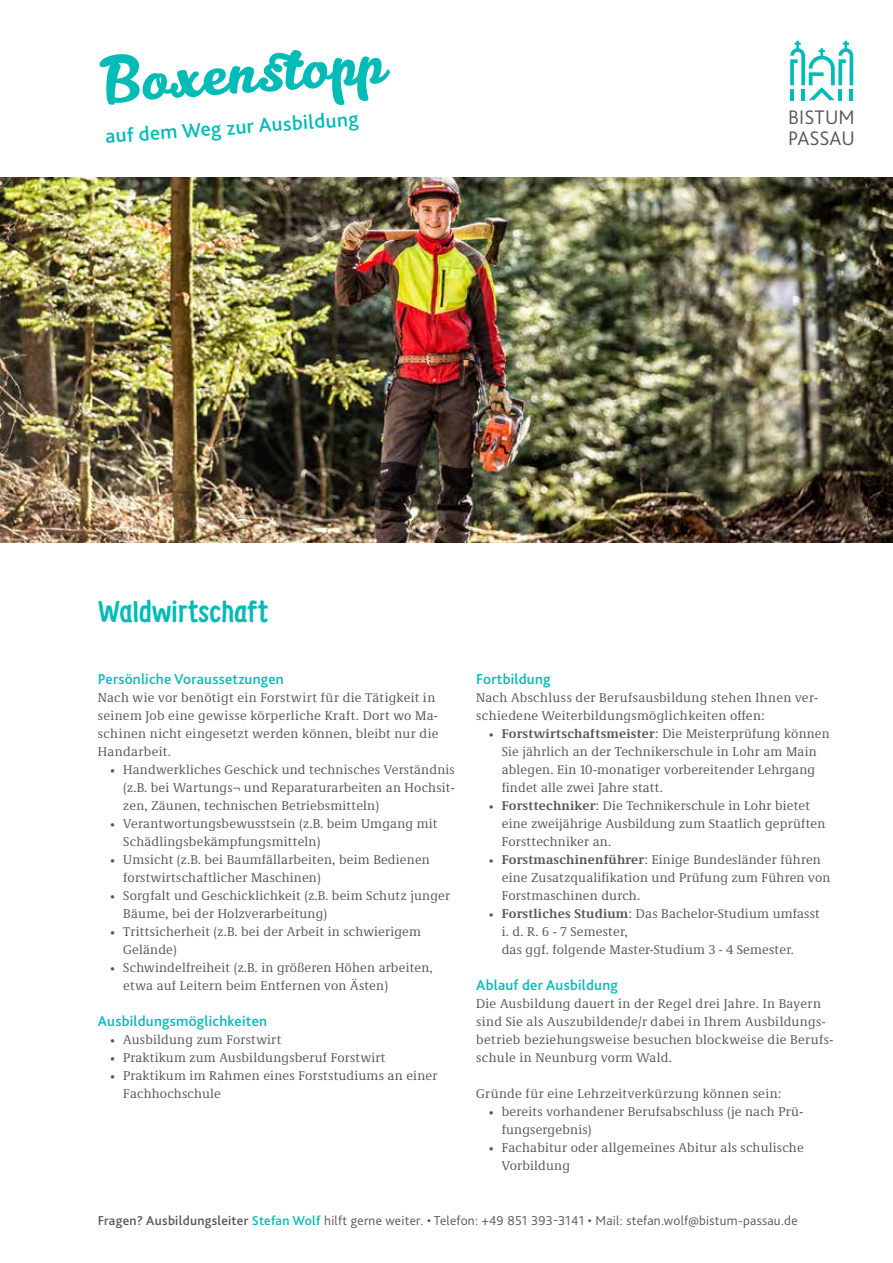
<style>
.page{position:relative;width:893px;height:1263px;background:#fff}
.page>*{position:absolute;margin:0;border:0;box-sizing:border-box;transform-origin:0 0}
.t1{font:62.1px "Kitten";color:#00bbb6}
.t2{font:700 30px "Supernettcn";color:#00bbb6}
.t3{font:500 20.7px "Bliss Pro";color:#00bbb6}
.t4{font:300 20.55px/20.4px "Bliss Pro";letter-spacing:.005em;color:#565655}
.t5{font:500 15px "Bliss Pro";letter-spacing:.015em;color:#00bbb6}
.t6{font:300 13.5px "Bliss Pro";letter-spacing:.02em;color:#565655}
.t7{font:13.05px/18px "Demos Next Pro";letter-spacing:.015em;color:#565655}
.s1{font-weight:700}
.s2{font-weight:500}
.s3{font-weight:500;color:#00bbb6}
</style>
<div class="page">
<svg style="left:790px;top:41px;width:63px;height:59px"></svg>
<img style="left:0;top:177px;width:893px;height:366px">
<h1 class="t1" style="left:99px;top:45px;width:295px;rotate:-4deg">Boxenstopp</h1>
<h3 class="t3" style="left:104px;top:123px;width:255px;rotate:-4deg">auf dem Weg zur Ausbildung</h3>
<h3 class="t4" style="left:788px;top:107px;width:68px">BISTUM<br>PASSAU</h3>
<h2 class="t2" style="left:98px;top:591px;width:172px">Waldwirtschaft</h2>
<p class="t5" style="left:98px;top:670px;width:188px">Persönliche Voraussetzungen</p>
<p class="t7" style="left:98px;top:688px;width:342px">Nach wie vor benötigt ein Forstwirt für die Tätigkeit in seinem Job eine gewisse körperliche Kraft. Dort wo Ma&shy;schinen nicht eingesetzt werden können, bleibt nur die Handarbeit.</p>
<p class="t7" style="left:123px;top:760px;width:333px;text-align:justify;text-indent:-13px">• Handwerkliches Geschick und technisches Verständnis (z.B. bei Wartungs¬ und Reparaturarbeiten an Hochsit&shy;zen, Zäunen, technischen Betriebsmitteln)</p>
<p class="t7" style="left:123px;top:814px;width:316px;text-indent:-13px">• Verantwortungsbewusstsein (z.B. beim Umgang mit<br>Schädlingsbekämpfungsmitteln)</p>
<p class="t7" style="left:123px;top:850px;width:308px;text-indent:-13px">• Umsicht (z.B. bei Baumfällarbeiten, beim Bedienen forstwirtschaftlicher Maschinen)</p>
<p class="t7" style="left:123px;top:886px;width:328px;text-indent:-13px">• Sorgfalt und Geschicklichkeit (z.B. beim Schutz junger<br>Bäume, bei der Holzverarbeitung)</p>
<p class="t7" style="left:123px;top:922px;width:299px;text-indent:-13px">• Trittsicherheit (z.B. bei der Arbeit in schwierigem<br>Gelände)</p>
<p class="t7" style="left:123px;top:958px;width:311px;text-indent:-13px">• Schwindelfreiheit (z.B. in größeren Höhen arbeiten, etwa auf Leitern beim Entfernen von Ästen)</p>
<p class="t5" style="left:98px;top:1012px;width:171px">Ausbildungsmöglichkeiten</p>
<p class="t7" style="left:111px;top:1030px;width:172px">• Ausbildung zum Forstwirt</p>
<p class="t7" style="left:111px;top:1048px;width:276px">• Praktikum zum Ausbildungsberuf Forstwirt</p>
<p class="t7" style="left:123px;top:1066px;width:316px;text-indent:-13px">• Praktikum im Rahmen eines Forststudiums an einer<br>Fachhochschule</p>
<p class="t5" style="left:476px;top:670px;width:76px">Fortbildung</p>
<p class="t7" style="left:476px;top:688px;width:343px">Nach Abschluss der Berufsausbildung stehen Ihnen ver&shy;schiedene Weiterbildungsmöglichkeiten offen:</p>
<p class="t7" style="left:502px;top:724px;width:330px;text-indent:-13px"><span class="s1">• Forstwirtschaftsmeister</span>: Die Meisterprüfung können Sie jährlich an der Technikerschule in Lohr am Main ablegen. Ein 10-monatiger vorbereitender Lehrgang findet alle zwei Jahre statt.</p>
<p class="t7" style="left:502px;top:796px;width:325px;text-indent:-13px"><span class="s1">• Forsttechniker</span>: Die Technikerschule in Lohr bietet eine zweijährige Ausbildung zum Staatlich geprüften<br>Forsttechniker an.</p>
<p class="t7" style="left:502px;top:850px;width:330px;text-indent:-13px"><span class="s1">• Forstmaschinenführer</span>: Einige Bundesländer führen eine Zusatzqualifikation und Prüfung zum Führen von<br>Forstmaschinen durch.</p>
<p class="t7" style="left:502px;top:904px;width:320px;text-indent:-13px"><span class="s1">• Forstliches Studium</span>: Das Bachelor-Studium umfasst i. d. R. 6 - 7 Semester,<br>das ggf. folgende Master-Studium 3 - 4 Semester.</p>
<p class="t5" style="left:476px;top:976px;width:143px">Ablauf der Ausbildung</p>
<p class="t7" style="left:476px;top:994px;width:359px">Die Ausbildung dauert in der Regel drei Jahre. In Bayern sind Sie als Auszubildende/r dabei in Ihrem Ausbildungs&shy;betrieb beziehungsweise besuchen blockweise die Berufs&shy;schule in Neunburg vorm Wald.</p>
<p class="t7" style="left:476px;top:1084px;width:307px">Gründe für eine Lehrzeitverkürzung können sein:</p>
<p class="t7" style="left:502px;top:1102px;width:303px;text-indent:-13px">• bereits vorhandener Berufsabschluss (je nach Prü&shy;fungsergebnis)</p>
<p class="t7" style="left:502px;top:1138px;width:303px;text-indent:-13px">• Fachabitur oder allgemeines Abitur als schulische<br>Vorbildung</p>
<p class="t6" style="left:98px;top:1212px;width:701px"><span class="s2">Fragen? Ausbildungsleiter</span> <span class="s3">Stefan Wolf</span> hilft gerne weiter. • Telefon: +49 851 393-3141 • Mail: stefan.wolf@bistum-passau.de</p>
</div>
